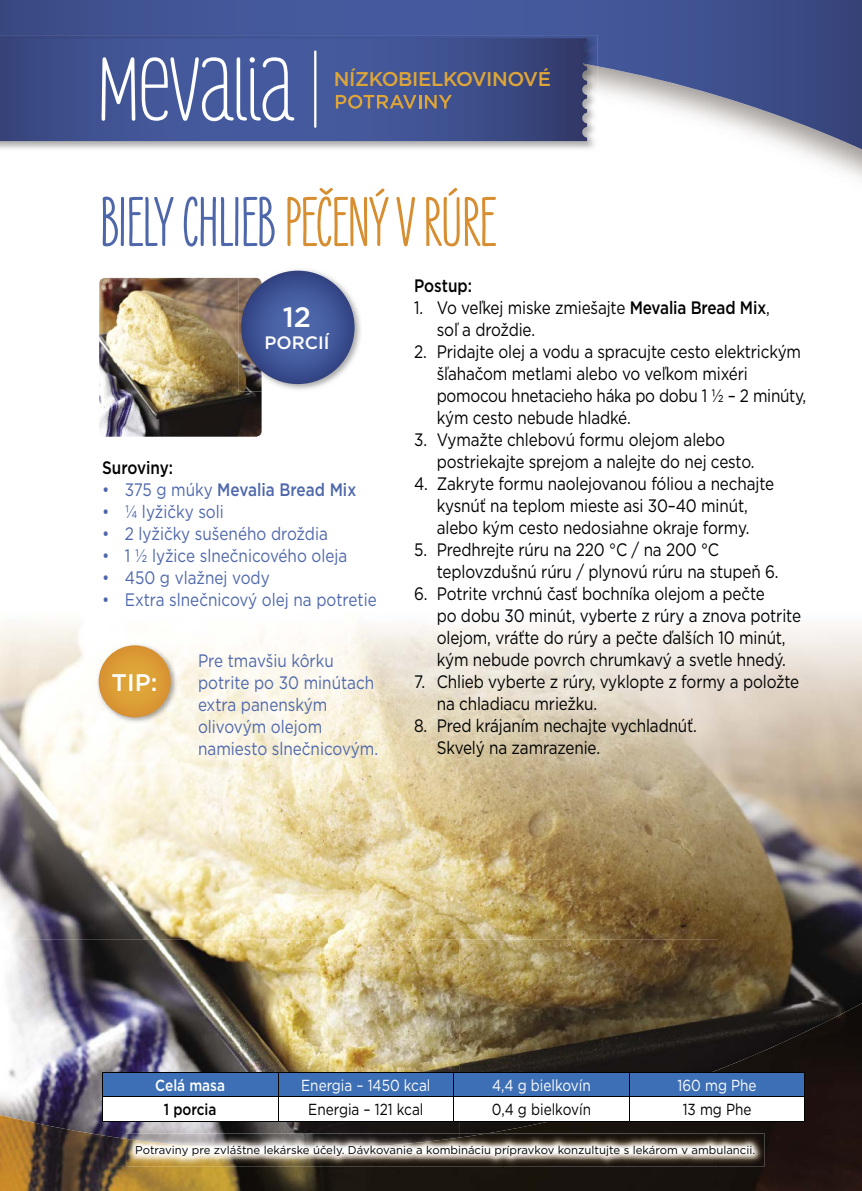
<style>
.page{position:relative;width:862px;height:1191px;background:#fff}
.page>*{position:absolute;margin:0;border:0;box-sizing:border-box;transform-origin:0 0}
.t1{font:700 71.8px "Liebe Erika";letter-spacing:-.015em;color:#4e67ab}
.t2{font:500 28px "Gotham";color:#fff}
.t3{font:500 24px "Gotham";color:#fff}
.t4{font:500 20px "Gotham";letter-spacing:-.02em;color:#dea638}
.t5{font:18px/22px "Gotham";letter-spacing:-.01em;color:#000;scale:.85 1}
.t6{font:18px/22px "Gotham";color:#4e67ab;scale:.85 1}
.t7{font:500 18px "Gotham";color:#4e67ab;scale:.85 1}
.t8{font:500 18px "Gotham";color:#000;scale:.85 1}
.t9{font:500 18px "Gotham";color:#fff}
.t10{font:16px "Gotham";color:#fff;scale:.85 1}
.t11{font:16px "Gotham";color:#000;scale:.85 1}
.t12{font:500 16px "Gotham";color:#fff;scale:.85 1}
.t13{font:500 16px "Gotham";color:#000;scale:.85 1}
.t14{font:11.4px "Gotham";color:#000}
.s1{color:#d78e31}
.s2{font-weight:400}
.s3{font-weight:500}
</style>
<div class="page">
<img style="left:0;top:623px;width:862px;height:316px">
<img style="left:789px;top:66px;width:73px;height:113px">
<svg style="left:0;top:0;width:856px;height:147px"></svg>
<img style="left:99px;top:278px;width:163px;height:159px">
<img style="left:0;top:939px;width:459px;height:191px">
<img style="left:459px;top:939px;width:403px;height:191px">
<img style="left:718px;top:1003px;width:144px;height:188px">
<img style="left:0;top:1115px;width:72px;height:76px">
<div style="left:503px;top:1069px;width:216px;height:122px;background:#18130f"></div>
<img style="left:71px;top:1130px;width:432px;height:61px">
<img style="left:96px;top:643px;width:81px;height:80px">
<div style="left:99px;top:645px;width:72px;height:72px;background:#db9c35;border-radius:36px"></div>
<img style="left:238px;top:269px;width:123px;height:121px">
<img style="left:238px;top:278px;width:24px;height:113px">
<svg style="left:241px;top:271px;width:113px;height:113px"></svg>
<img style="left:0;top:99px;width:597px;height:50px">
<img style="left:0;top:35px;width:597px;height:64px">
<svg style="left:0;top:38px;width:587px;height:103px"></svg>
<hr style="left:314px;top:51px;width:2px;height:77px;background:#fff">
<svg style="left:102px;top:57px;width:33px;height:64px"></svg>
<svg style="left:142px;top:57px;width:152px;height:64px"></svg>
<svg style="left:336px;top:95px;width:116px;height:14px"></svg>
<svg style="left:102px;top:1072px;width:703px;height:48px"></svg>
<hr style="left:102px;top:1120px;width:176px;height:1px;background:#000">
<hr style="left:278px;top:1120px;width:176px;height:1px;background:#000">
<hr style="left:454px;top:1120px;width:175px;height:1px;background:#000">
<hr style="left:629px;top:1120px;width:176px;height:1px;background:#000">
<img style="left:126px;top:1133px;width:638px;height:33px">
<p class="t4" style="left:334px;top:65px;width:219px">NÍZKOBIELKOVINOVÉ</p>
<h1 class="t1" style="left:100px;top:183px;width:398px">BIELYCHLIEB<span class="s1">PEČENÝVRÚRE</span></h1>
<h2 class="t2" style="left:283px;top:299px;width:30px">12</h2>
<p class="t9" style="left:264px;top:331px;width:67px">PORCIÍ</p>
<p class="t8" style="left:102px;top:456px;width:85px">Suroviny:</p>
<p class="t7" style="left:102px;top:478px;width:300px"><span class="s2">• 375 g múky</span> Mevalia Bread Mix</p>
<p class="t6" style="left:102px;top:500px;width:145px">• ¼ lyžičky soli</p>
<p class="t6" style="left:102px;top:522px;width:267px">• 2 lyžičky sušeného droždia</p>
<p class="t6" style="left:102px;top:544px;width:290px">• 1 ½ lyžice slnečnicového oleja</p>
<p class="t6" style="left:102px;top:566px;width:199px">• 450 g vlažnej vody</p>
<p class="t6" style="left:102px;top:588px;width:325px">• Extra slnečnicový olej na potretie</p>
<h3 class="t3" style="left:112px;top:667px;width:47px">TIP:</h3>
<p class="t6" style="left:198px;top:649px;width:213px">Pre tmavšiu kôrku potrite po 30 minútach extra panenským olivovým olejom namiesto slnečnicovým.</p>
<p class="t8" style="left:414px;top:274px;width:70px">Postup:</p>
<p class="t5" style="left:437px;top:296px;width:393px;text-indent:-23px">1. Vo veľkej miske zmiešajte <span class="s3">Mevalia Bread Mix</span>, soľ a droždie.</p>
<p class="t5" style="left:437px;top:340px;width:436px;text-indent:-23px">2. Pridajte olej a vodu a spracujte cesto elektrickým šľahačom metlami alebo vo veľkom mixéri pomocou hnetacieho háka po dobu 1 ½ – 2 minúty, kým cesto nebude hladké.</p>
<p class="t5" style="left:437px;top:428px;width:375px;text-indent:-23px">3. Vymažte chlebovú formu olejom alebo postriekajte sprejom a nalejte do nej cesto.</p>
<p class="t5" style="left:414px;top:472px;width:425px;text-align:center">4. Zakryte formu naolejovanou fóliou a nechajte kysnúť na teplom mieste asi 30–40 minút,<br>alebo kým cesto nedosiahne okraje formy.</p>
<p class="t5" style="left:437px;top:538px;width:403px;text-indent:-23px">5. Predhrejte rúru na 220 °C / na 200 °C teplovzdušnú rúru / plynovú rúru na stupeň 6.</p>
<p class="t5" style="left:437px;top:582px;width:430px;text-indent:-23px">6. Potrite vrchnú časť bochníka olejom a pečte<br>po dobu 30 minút, vyberte z rúry a znova potrite olejom, vráťte do rúry a pečte ďalších 10 minút, kým nebude povrch chrumkavý a svetle hnedý.</p>
<p class="t5" style="left:437px;top:670px;width:428px;text-indent:-23px">7. Chlieb vyberte z rúry, vyklopte z formy a položte na chladiacu mriežku.</p>
<p class="t5" style="left:437px;top:714px;width:308px;text-indent:-23px">8. Pred krájaním nechajte vychladnúť.<br>Skvelý na zamrazenie.</p>
<p class="t12" style="left:155px;top:1075px;width:84px">Celá masa</p>
<p class="t10" style="left:301px;top:1075px;width:154px">Energia – 1450 kcal</p>
<p class="t10" style="left:492px;top:1075px;width:118px">4,4 g bielkovín</p>
<p class="t10" style="left:677px;top:1075px;width:94px">160 mg Phe</p>
<p class="t13" style="left:164px;top:1099px;width:63px">1 porcia</p>
<p class="t11" style="left:308px;top:1099px;width:137px">Energia – 121 kcal</p>
<p class="t11" style="left:492px;top:1099px;width:118px">0,4 g bielkovín</p>
<p class="t11" style="left:683px;top:1099px;width:82px">13 mg Phe</p>
<p class="t14" style="left:135px;top:1142px;width:621px">Potraviny pre zvláštne lekárske účely. Dávkovanie a kombináciu prípravkov konzultujte s lekárom v ambulancii.</p>
</div>
